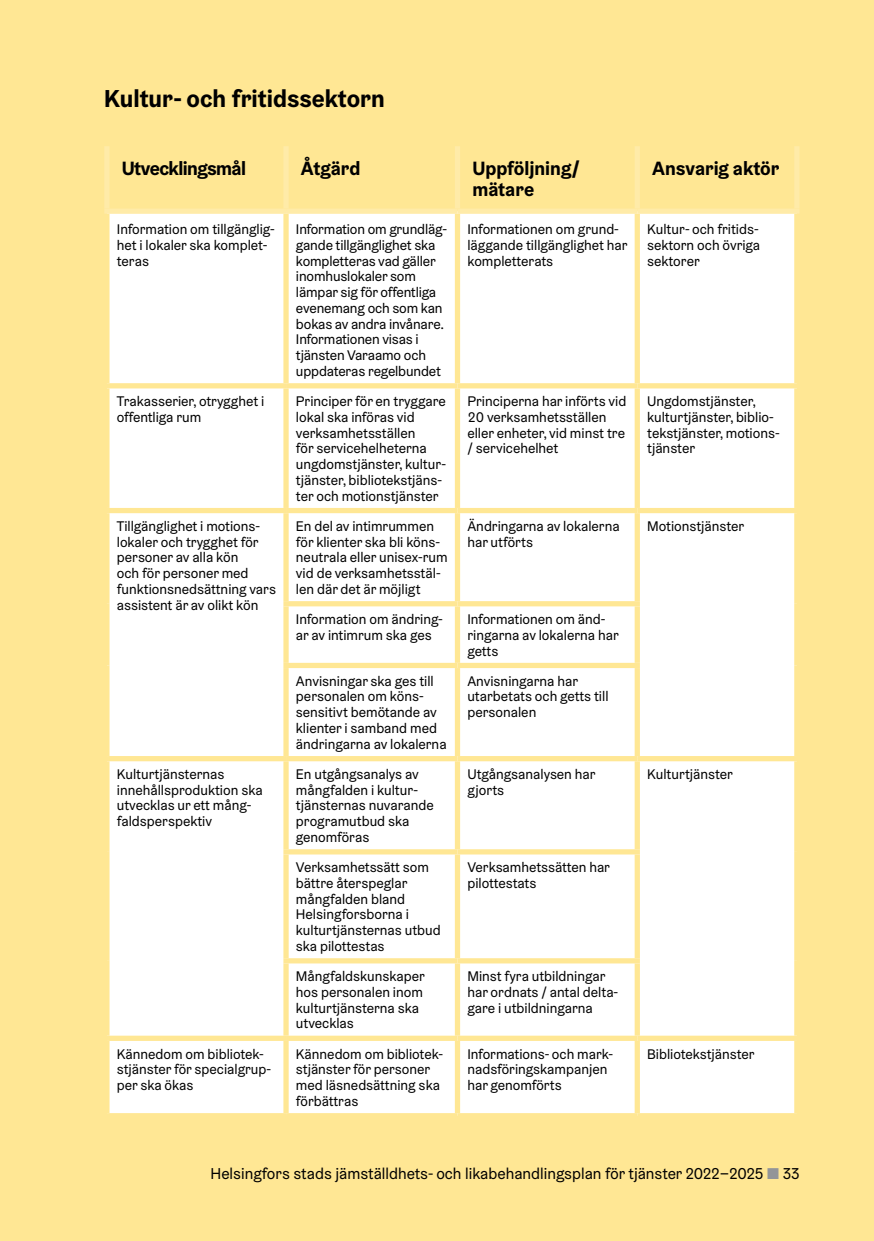
<style>
.page{position:relative;width:874px;height:1241px;background:#fff}
.page>*{position:absolute;margin:0;border:0;box-sizing:border-box;transform-origin:0 0}
.HR_2__Otsikko{font:700 24.5px "Helsinki Grotesk";color:#000}
.Taulukon_otsikot{font:700 19.25px/21px "Helsinki Grotesk";color:#000}
.Taulukon_otsikot-2{font:700 19.25px "Helsinki Grotesk";letter-spacing:-.03em;color:#000}
.t1{font:15.75px "Helsinki Grotesk";color:#000}
.Taulukkoteksti_8_pt{font:14px/15.8px "Helsinki Grotesk";color:#000}
.s1{color:#939598}
</style>
<div class="page">
<div style="left:0;top:0;width:873px;height:1240px;background:#ffe794"></div>
<div style="left:109px;top:214px;width:684px;height:898px;background:#fff"></div>
<div style="left:109px;top:388px;width:684px;height:647px;background:#fff"></div>
<div style="left:104px;top:146px;width:5px;height:62px;background:#ffeba8"></div>
<div style="left:283px;top:146px;width:5px;height:62px;background:#ffeba8"></div>
<div style="left:454px;top:146px;width:6px;height:62px;background:#ffeba8"></div>
<div style="left:634px;top:146px;width:5px;height:62px;background:#ffeba8"></div>
<div style="left:793px;top:146px;width:6px;height:62px;background:#ffeba8"></div>
<div style="left:104px;top:208px;width:182px;height:6px;background:#ffeba8"></div>
<div style="left:286px;top:208px;width:171px;height:6px;background:#ffeba8"></div>
<div style="left:457px;top:208px;width:180px;height:6px;background:#ffeba8"></div>
<div style="left:637px;top:208px;width:162px;height:6px;background:#ffeba8"></div>
<div style="left:283px;top:214px;width:5px;height:169px;background:#ffe794"></div>
<div style="left:454px;top:214px;width:6px;height:169px;background:#ffe794"></div>
<div style="left:634px;top:214px;width:5px;height:169px;background:#ffe794"></div>
<svg style="left:793px;top:214px;width:2px;height:169px"></svg>
<div style="left:104px;top:383px;width:182px;height:5px;background:#ffe794"></div>
<div style="left:286px;top:383px;width:171px;height:5px;background:#ffe794"></div>
<div style="left:283px;top:388px;width:5px;height:120px;background:#ffe794"></div>
<div style="left:457px;top:383px;width:180px;height:5px;background:#ffe794"></div>
<div style="left:454px;top:388px;width:6px;height:120px;background:#ffe794"></div>
<div style="left:637px;top:383px;width:162px;height:5px;background:#ffe794"></div>
<div style="left:634px;top:388px;width:5px;height:120px;background:#ffe794"></div>
<svg style="left:793px;top:388px;width:4px;height:120px"></svg>
<div style="left:104px;top:508px;width:182px;height:5px;background:#ffe794"></div>
<div style="left:286px;top:508px;width:171px;height:5px;background:#ffe794"></div>
<div style="left:283px;top:513px;width:5px;height:88px;background:#ffe794"></div>
<div style="left:457px;top:508px;width:180px;height:5px;background:#ffe794"></div>
<div style="left:454px;top:513px;width:6px;height:88px;background:#ffe794"></div>
<div style="left:283px;top:606px;width:5px;height:56px;background:#ffe794"></div>
<div style="left:454px;top:606px;width:6px;height:56px;background:#ffe794"></div>
<div style="left:283px;top:668px;width:5px;height:88px;background:#ffe794"></div>
<div style="left:454px;top:668px;width:6px;height:88px;background:#ffe794"></div>
<div style="left:454px;top:761px;width:6px;height:88px;background:#ffe794"></div>
<div style="left:454px;top:854px;width:6px;height:104px;background:#ffe794"></div>
<div style="left:637px;top:508px;width:162px;height:5px;background:#ffe794"></div>
<div style="left:634px;top:513px;width:5px;height:88px;background:#ffe794"></div>
<svg style="left:793px;top:513px;width:4px;height:90px"></svg>
<div style="left:634px;top:606px;width:5px;height:56px;background:#ffe794"></div>
<svg style="left:793px;top:603px;width:4px;height:62px"></svg>
<div style="left:634px;top:668px;width:5px;height:88px;background:#ffe794"></div>
<svg style="left:793px;top:665px;width:4px;height:91px"></svg>
<div style="left:454px;top:963px;width:6px;height:72px;background:#ffe794"></div>
<div style="left:286px;top:1035px;width:171px;height:5px;background:#ffe794"></div>
<div style="left:283px;top:1040px;width:5px;height:72px;background:#ffe794"></div>
<div style="left:457px;top:1035px;width:180px;height:5px;background:#ffe794"></div>
<div style="left:454px;top:1040px;width:6px;height:72px;background:#ffe794"></div>
<div style="left:634px;top:1040px;width:5px;height:72px;background:#ffe794"></div>
<svg style="left:793px;top:1041px;width:2px;height:71px"></svg>
<div style="left:104px;top:756px;width:182px;height:5px;background:#ffe794"></div>
<div style="left:283px;top:761px;width:5px;height:88px;background:#ffe794"></div>
<div style="left:283px;top:854px;width:5px;height:104px;background:#ffe794"></div>
<div style="left:283px;top:963px;width:5px;height:72px;background:#ffe794"></div>
<div style="left:104px;top:1035px;width:182px;height:5px;background:#ffe794"></div>
<div style="left:637px;top:756px;width:162px;height:5px;background:#ffe794"></div>
<div style="left:634px;top:761px;width:5px;height:88px;background:#ffe794"></div>
<svg style="left:793px;top:761px;width:4px;height:90px"></svg>
<div style="left:634px;top:854px;width:5px;height:104px;background:#ffe794"></div>
<svg style="left:793px;top:851px;width:2px;height:109px"></svg>
<div style="left:634px;top:963px;width:5px;height:72px;background:#ffe794"></div>
<svg style="left:793px;top:960px;width:4px;height:75px"></svg>
<div style="left:637px;top:1035px;width:162px;height:5px;background:#ffe794"></div>
<div style="left:283px;top:601px;width:174px;height:5px;background:#ffe794"></div>
<div style="left:457px;top:601px;width:182px;height:5px;background:#ffe794"></div>
<div style="left:283px;top:662px;width:174px;height:6px;background:#ffe794"></div>
<div style="left:457px;top:662px;width:182px;height:6px;background:#ffe794"></div>
<div style="left:286px;top:756px;width:171px;height:5px;background:#ffe794"></div>
<div style="left:457px;top:756px;width:180px;height:5px;background:#ffe794"></div>
<div style="left:283px;top:849px;width:174px;height:5px;background:#ffe794"></div>
<div style="left:457px;top:849px;width:182px;height:5px;background:#ffe794"></div>
<div style="left:283px;top:958px;width:174px;height:5px;background:#ffe794"></div>
<div style="left:457px;top:958px;width:182px;height:5px;background:#ffe794"></div>
<h2 class="HR_2__Otsikko" style="left:104px;top:83px;width:282px">Kultur- och fritidssektorn</h2>
<p class="Taulukon_otsikot-2" style="left:122px;top:156px;width:126px">Utvecklingsmål</p>
<p class="Taulukon_otsikot" style="left:301px;top:158px;width:61px">Åtgärd</p>
<p class="Taulukon_otsikot" style="left:472px;top:158px;width:109px">Uppföljning/ mätare</p>
<p class="Taulukon_otsikot" style="left:651px;top:158px;width:129px">Ansvarig aktör</p>
<p class="Taulukkoteksti_8_pt" style="left:117px;top:221px;width:159px">Information om tillgänglig&shy;het i lokaler ska komplet&shy;teras</p>
<p class="Taulukkoteksti_8_pt" style="left:296px;top:221px;width:152px">Information om grundläg&shy;gande tillgänglighet ska kompletteras vad gäller inomhuslokaler som lämpar sig för offentliga evenemang och som kan bokas av andra invånare.<br>Informationen visas i tjänsten Varaamo och uppdateras regelbundet</p>
<p class="Taulukkoteksti_8_pt" style="left:467px;top:221px;width:162px">Informationen om grund&shy;läggande tillgänglighet har kompletterats</p>
<p class="Taulukkoteksti_8_pt" style="left:647px;top:221px;width:114px;text-align:justify">Kultur- och fritids&shy;sektorn och övriga sektorer</p>
<p class="Taulukkoteksti_8_pt" style="left:117px;top:393px;width:149px">Trakasserier, otrygghet i offentliga rum</p>
<p class="Taulukkoteksti_8_pt" style="left:296px;top:393px;width:151px">Principer för en tryggare lokal ska införas vid verksamhetsställen<br>för servicehelheterna ungdomstjänster, kultur&shy;tjänster, bibliotekstjäns&shy;ter och motionstjänster</p>
<p class="Taulukkoteksti_8_pt" style="left:467px;top:393px;width:160px">Principerna har införts vid<br>20 verksamhetsställen eller enheter, vid minst tre / servicehelhet</p>
<p class="Taulukkoteksti_8_pt" style="left:647px;top:393px;width:134px">Ungdomstjänster, kulturtjänster, biblio&shy;tekstjänster, motions&shy;tjänster</p>
<p class="Taulukkoteksti_8_pt" style="left:117px;top:518px;width:161px">Tillgänglighet i motions&shy;lokaler och trygghet för personer av alla kön<br>och för personer med funktionsnedsättning vars assistent är av olikt kön</p>
<p class="Taulukkoteksti_8_pt" style="left:296px;top:518px;width:153px">En del av intimrummen för klienter ska bli köns&shy;neutrala eller unisex-rum vid de verksamhetsstäl&shy;len där det är möjligt</p>
<p class="Taulukkoteksti_8_pt" style="left:467px;top:518px;width:154px">Ändringarna av lokalerna har utförts</p>
<p class="Taulukkoteksti_8_pt" style="left:647px;top:518px;width:98px">Motionstjänster</p>
<p class="Taulukkoteksti_8_pt" style="left:296px;top:611px;width:148px">Information om ändring&shy;ar av intimrum ska ges</p>
<p class="Taulukkoteksti_8_pt" style="left:467px;top:611px;width:153px">Informationen om änd&shy;ringarna av lokalerna har getts</p>
<p class="Taulukkoteksti_8_pt" style="left:296px;top:672px;width:152px">Anvisningar ska ges till personalen om köns&shy;sensitivt bemötande av klienter i samband med ändringarna av lokalerna</p>
<p class="Taulukkoteksti_8_pt" style="left:467px;top:672px;width:142px">Anvisningarna har utarbetats och getts till personalen</p>
<p class="Taulukkoteksti_8_pt" style="left:117px;top:765px;width:147px">Kulturtjänsternas innehållsproduktion ska utvecklas ur ett mång&shy;faldsperspektiv</p>
<p class="Taulukkoteksti_8_pt" style="left:296px;top:765px;width:139px">En utgångsanalys av mångfalden i kultur&shy;tjänsternas nuvarande programutbud ska genomföras</p>
<p class="Taulukkoteksti_8_pt" style="left:467px;top:765px;width:130px">Utgångsanalysen har gjorts</p>
<p class="Taulukkoteksti_8_pt" style="left:647px;top:765px;width:87px">Kulturtjänster</p>
<p class="Taulukkoteksti_8_pt" style="left:296px;top:859px;width:146px">Verksamhetssätt som bättre återspeglar mångfalden bland<br>Helsingforsborna i kulturtjänsternas utbud ska pilottestas</p>
<p class="Taulukkoteksti_8_pt" style="left:467px;top:859px;width:144px">Verksamhetssätten har pilottestats</p>
<p class="Taulukkoteksti_8_pt" style="left:296px;top:968px;width:130px">Mångfaldskunskaper hos personalen inom kulturtjänsterna ska utvecklas</p>
<p class="Taulukkoteksti_8_pt" style="left:467px;top:968px;width:152px">Minst fyra utbildningar har ordnats / antal delta&shy;gare i utbildningarna</p>
<p class="Taulukkoteksti_8_pt" style="left:117px;top:1045px;width:156px">Kännedom om bibliotek&shy;stjänster för specialgrup&shy;per ska ökas</p>
<p class="Taulukkoteksti_8_pt" style="left:296px;top:1045px;width:148px">Kännedom om bibliotek&shy;stjänster för personer med läsnedsättning ska förbättras</p>
<p class="Taulukkoteksti_8_pt" style="left:467px;top:1045px;width:147px">Informations- och mark&shy;nadsföringskampanjen har genomförts</p>
<p class="Taulukkoteksti_8_pt" style="left:647px;top:1045px;width:109px">Bibliotekstjänster</p>
<p class="t1" style="left:210px;top:1162px;width:590px">Helsingfors stads jämställdhets- och likabehandlingsplan för tjänster 2022−2025 <span class="s1">■</span> 33</p>
</div>
